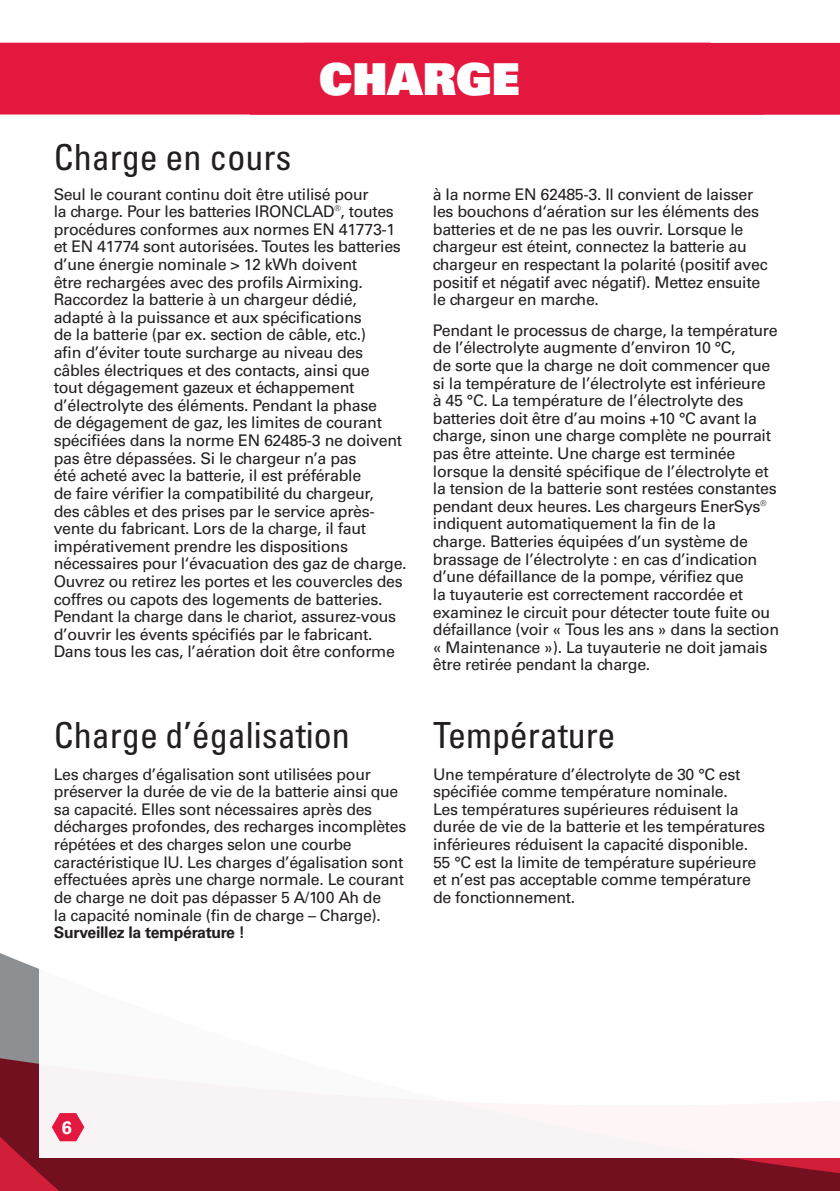
<style>
.page{position:relative;width:840px;height:1191px;background:#fff}
.page>*{position:absolute;margin:0;border:0;box-sizing:border-box;transform-origin:0 0}
.t1{font:44px "Univers LT Std X Black";color:#fff}
.t2{font:condensed 36px "Univers LT Pro";color:#231f20}
.t3{font:700 18px "Univers LT Pro 65";color:#fff}
.t4{font:16px/17.6px "Univers LT Pro 55 Roman";letter-spacing:-.02em;color:#231f20}
.t5{font:700 16px "Univers LT Pro 65";letter-spacing:-.02em;color:#231f20}
</style>
<div class="page">
<svg style="left:0;top:953px;width:839px;height:238px;background:#802635"></svg>
<div style="left:40px;top:945px;width:799px;height:212px;background:#fff"></div>
<svg style="left:249px;top:43px;width:590px;height:72px;background:#e41b40"></svg>
<div style="left:0;top:43px;width:764px;height:71px;background:#e4183e"></div>
<svg style="left:52px;top:1113px;width:32px;height:28px"></svg>
<h2 class="t2" style="left:54px;top:134px;width:239px">Charge en cours</h2>
<h1 class="t1" style="left:319px;top:50px;width:202px">CHARGE</h1>
<p class="t4" style="left:54px;top:184px;width:354px">Seul le courant continu doit être utilisé pour<br>la charge. Pour les batteries IRONCLAD®, toutes procédures conformes aux normes EN 41773-1 et EN 41774 sont autorisées. Toutes les batteries d’une énergie nominale &gt; 12 kWh doivent<br>être rechargées avec des profils Airmixing.<br>Raccordez la batterie à un chargeur dédié, adapté à la puissance et aux spécifications<br>de la batterie (par ex. section de câble, etc.)<br>afin d’éviter toute surcharge au niveau des câbles électriques et des contacts, ainsi que<br>tout dégagement gazeux et échappement d’électrolyte des éléments. Pendant la phase<br>de dégagement de gaz, les limites de courant spécifiées dans la norme EN 62485-3 ne doivent pas être dépassées. Si le chargeur n’a pas<br>été acheté avec la batterie, il est préférable<br>de faire vérifier la compatibilité du chargeur,<br>des câbles et des prises par le service après&shy;vente du fabricant. Lors de la charge, il faut impérativement prendre les dispositions nécessaires pour l‘évacuation des gaz de charge.<br>Ouvrez ou retirez les portes et les couvercles des coffres ou capots des logements de batteries.<br>Pendant la charge dans le chariot, assurez-vous d’ouvrir les évents spécifiés par le fabricant.<br>Dans tous les cas, l’aération doit être conforme</p>
<p class="t4" style="left:432px;top:184px;width:336px">à la norme EN 62485-3. Il convient de laisser les bouchons d‘aération sur les éléments des batteries et de ne pas les ouvrir. Lorsque le chargeur est éteint, connectez la batterie au chargeur en respectant la polarité (positif avec positif et négatif avec négatif). Mettez ensuite le chargeur en marche.</p>
<p class="t4" style="left:432px;top:320px;width:347px">Pendant le processus de charge, la température de l’électrolyte augmente d’environ 10 °C,<br>de sorte que la charge ne doit commencer que si la température de l’électrolyte est inférieure<br>à 45 °C. La température de l’électrolyte des batteries doit être d’au moins +10 °C avant la charge, sinon une charge complète ne pourrait pas être atteinte. Une charge est terminée lorsque la densité spécifique de l’électrolyte et la tension de la batterie sont restées constantes pendant deux heures. Les chargeurs EnerSys® indiquent automatiquement la fin de la<br>charge. Batteries équipées d’un système de brassage de l’électrolyte : en cas d’indication d’une défaillance de la pompe, vérifiez que<br>la tuyauterie est correctement raccordée et examinez le circuit pour détecter toute fuite ou défaillance (voir « Tous les ans » dans la section « Maintenance »). La tuyauterie ne doit jamais être retirée pendant la charge.</p>
<h2 class="t2" style="left:54px;top:712px;width:297px">Charge d’égalisation</h2>
<p class="t4" style="left:54px;top:764px;width:354px">Les charges d’égalisation sont utilisées pour préserver la durée de vie de la batterie ainsi que sa capacité. Elles sont nécessaires après des décharges profondes, des recharges incomplètes répétées et des charges selon une courbe caractéristique IU. Les charges d’égalisation sont effectuées après une charge normale. Le courant de charge ne doit pas dépasser 5 A/100 Ah de<br>la capacité nominale (fin de charge – Charge).</p>
<p class="t5" style="left:54px;top:921px;width:192px">Surveillez la température !</p>
<h2 class="t2" style="left:433px;top:712px;width:184px">Température</h2>
<p class="t4" style="left:433px;top:764px;width:333px">Une température d’électrolyte de 30 °C est spécifiée comme température nominale.<br>Les températures supérieures réduisent la durée de vie de la batterie et les températures inférieures réduisent la capacité disponible.<br>55 °C est la limite de température supérieure et n’est pas acceptable comme température de fonctionnement.</p>
<p class="t3" style="left:62px;top:1114px;width:12px">6</p>
</div>
